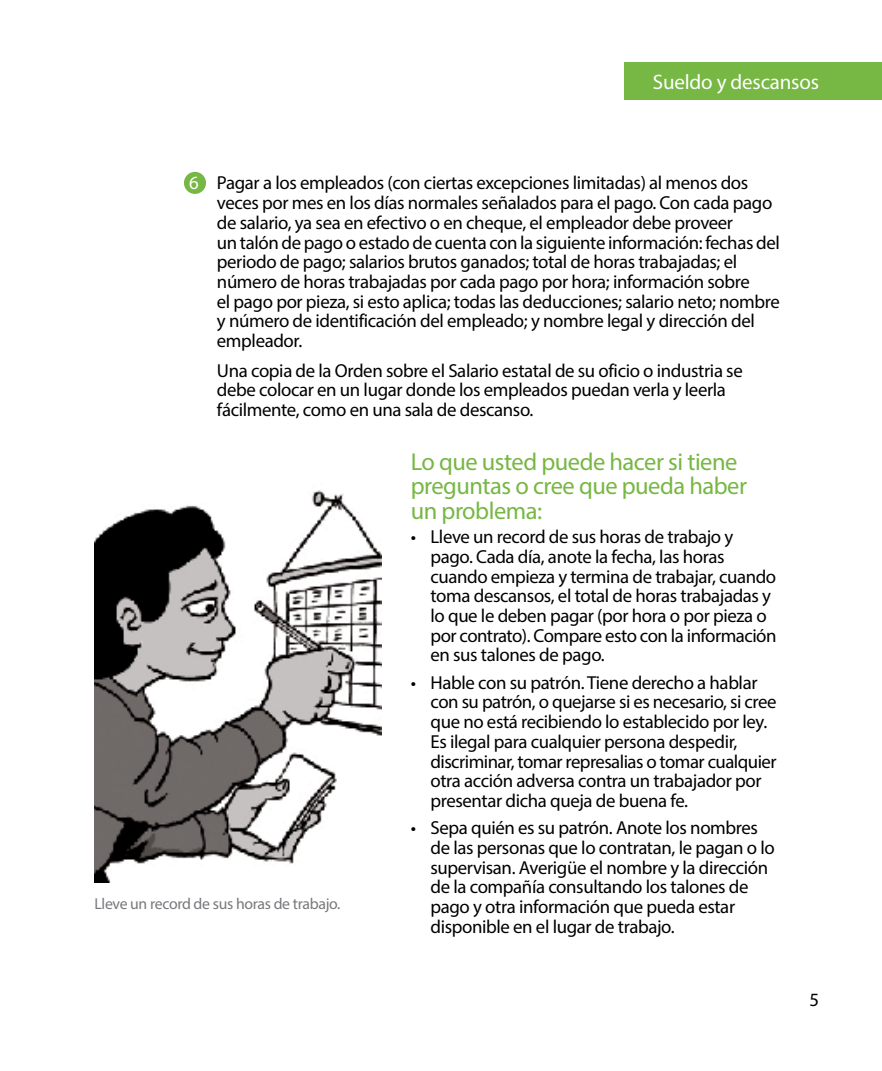
<style>
.page{position:relative;width:882px;height:1071px;background:#fff}
.page>*{position:absolute;margin:0;border:0;box-sizing:border-box;transform-origin:0 0}
.t1{font:24.5px/24.5px "Myriad Pro";letter-spacing:-.02em;color:#77b743}
.t2{font:21px "Myriad Pro";letter-spacing:-.01em;color:#fff}
.t3{font:18.9px/19.8px "Myriad Pro";letter-spacing:-.02em;color:#000}
.t4{font:15.75px "Myriad Pro";letter-spacing:-.02em;color:#77787b}
.s1{color:#fff}
</style>
<div class="page">
<div style="left:184px;top:172px;width:22px;height:22px;background:#77b743;border-radius:50%"></div>
<div style="left:624px;top:62px;width:258px;height:38px;background:#77b743"></div>
<img style="left:94px;top:490px;width:288px;height:393px">
<p class="t2" style="left:653px;top:69px;width:168px">Sueldo y descansos</p>
<p class="t3" style="left:217px;top:173px;width:565px;text-indent:-28px"><span class="s1">6</span> Pagar a los empleados (con ciertas excepciones limitadas) al menos dos veces por mes en los días normales señalados para el pago. Con cada pago de salario, ya sea en efectivo o en cheque, el empleador debe proveer<br>un talón de pago o estado de cuenta con la siguiente información: fechas del periodo de pago; salarios brutos ganados; total de horas trabajadas; el número de horas trabajadas por cada pago por hora; información sobre<br>el pago por pieza, si esto aplica; todas las deducciones; salario neto; nombre y número de identificación del empleado; y nombre legal y dirección del empleador.</p>
<p class="t3" style="left:217px;top:360px;width:527px">Una copia de la Orden sobre el Salario estatal de su oficio o industria se debe colocar en un lugar donde los empleados puedan verla y leerla fácilmente, como en una sala de descanso.</p>
<p class="t1" style="left:411px;top:449px;width:338px">Lo que usted puede hacer si tiene preguntas o cree que pueda haber un problema:</p>
<p class="t3" style="left:430px;top:527px;width:348px;text-indent:-20px">• Lleve un record de sus horas de trabajo y pago. Cada día, anote la fecha, las horas cuando empieza y termina de trabajar, cuando toma descansos, el total de horas trabajadas y lo que le deben pagar (por hora o por pieza o por contrato). Compare esto con la información en sus talones de pago.</p>
<p class="t3" style="left:430px;top:672px;width:348px;text-indent:-20px">• Hable con su patrón. Tiene derecho a hablar con su patrón, o quejarse si es necesario, si cree que no está recibiendo lo establecido por ley.<br>Es ilegal para cualquier persona despedir, discriminar, tomar represalias o tomar cualquier otra acción adversa contra un trabajador por presentar dicha queja de buena fe.</p>
<p class="t3" style="left:430px;top:818px;width:346px;text-indent:-20px">• Sepa quién es su patrón. Anote los nombres de las personas que lo contratan, le pagan o lo supervisan. Averigüe el nombre y la dirección de la compañía consultando los talones de pago y otra información que pueda estar disponible en el lugar de trabajo.</p>
<p class="t4" style="left:94px;top:894px;width:248px">Lleve un record de sus horas de trabajo.</p>
<p class="t3" style="left:809px;top:990px;width:11px">5</p>
</div>
